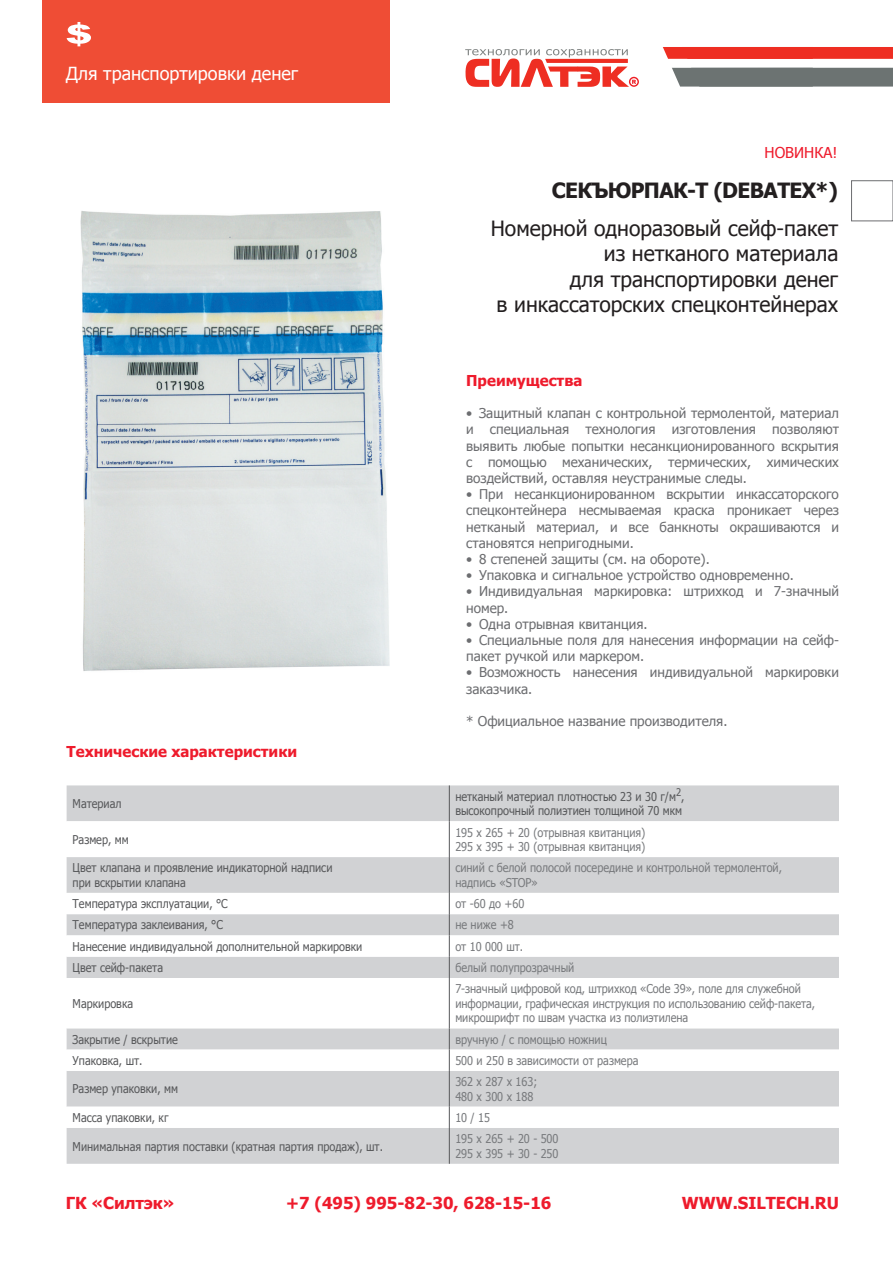
<style>
.page{position:relative;width:893px;height:1263px;background:#fff}
.page>*{position:absolute;margin:0;border:0;box-sizing:border-box;transform-origin:0 0}
.t1{font:21px "Tahoma";color:#231f20}
.t2{font:700 21px "Tahoma";letter-spacing:-.03em;color:#231f20}
.t3{font:18px "Tahoma";color:#fff}
.t4{font:700 16.5px "Tahoma";color:#ee1b2c}
.t5{font:700 15px "Tahoma";color:#ee1b2c}
.t6{font:15px "Tahoma";color:#ee1b2c}
.t7{font:13.5px/16.2px "Tahoma";color:#6c6d70}
.t8{font:12.15px/14.5px "Tahoma";color:#787a7d;scale:.9 1}
.t9{font:12.15px "Tahoma";color:#57585a;scale:.9 1}
</style>
<div class="page">
<svg style="left:465px;top:49px;width:174px;height:38px"></svg>
<div style="left:663px;top:47px;width:230px;height:12px;background:#ee2e22"></div>
<svg style="left:672px;top:68px;width:221px;height:19px;background:#707776"></svg>
<div style="left:851px;top:180px;width:42px;height:41px;border:1px solid #6c6d70"></div>
<div style="left:43px;top:0;width:347px;height:102px;background:#ef4d35"></div>
<svg style="left:67px;top:22px;width:24px;height:24px"></svg>
<img style="left:80px;top:211px;width:310px;height:460px">
<div style="left:67px;top:785px;width:772px;height:379px;background:#d1d2d4"></div>
<svg style="left:67px;top:821px;width:772px;height:36px"></svg>
<svg style="left:67px;top:893px;width:772px;height:178px"></svg>
<hr style="left:449px;top:785px;width:1px;height:36px;background:#57585a">
<hr style="left:449px;top:821px;width:1px;height:36px;background:#57585a">
<hr style="left:449px;top:857px;width:1px;height:36px;background:#57585a">
<svg style="left:449px;top:893px;width:1px;height:85px"></svg>
<hr style="left:449px;top:978px;width:1px;height:50px;background:#57585a">
<svg style="left:449px;top:1028px;width:1px;height:43px"></svg>
<hr style="left:449px;top:1071px;width:1px;height:36px;background:#57585a">
<hr style="left:449px;top:1128px;width:1px;height:36px;background:#57585a">
<svg style="left:67px;top:1107px;width:772px;height:21px"></svg>
<p class="t3" style="left:66px;top:61px;width:234px">Для транспортировки денег</p>
<p class="t5" style="left:67px;top:741px;width:232px">Технические характеристики</p>
<p class="t9" style="left:73px;top:795px;width:56px">Материал</p>
<p class="t9" style="left:73px;top:831px;width:64px">Размер, мм</p>
<p class="t9" style="left:73px;top:860px;width:290px">Цвет клапана и проявление индикаторной надписи</p>
<p class="t9" style="left:73px;top:874px;width:127px">при вскрытии клапана</p>
<p class="t6" style="left:765px;top:143px;width:74px">НОВИНКА!</p>
<p class="t2" style="left:552px;top:176px;width:288px">СЕКЪЮРПАК-Т (DEBATEX*)</p>
<p class="t1" style="left:491px;top:214px;width:349px">Номерной одноразовый сейф-пакет</p>
<p class="t1" style="left:604px;top:240px;width:236px">из нетканого материала</p>
<p class="t1" style="left:570px;top:265px;width:270px">для транспортировки денег</p>
<p class="t1" style="left:497px;top:290px;width:343px">в инкассаторских спецконтейнерах</p>
<p class="t5" style="left:466px;top:370px;width:118px">Преимущества</p>
<p class="t7" style="left:466px;top:404px;width:374px;text-align:justify">• Защитный клапан с контрольной термолентой, материал и специальная технология изготовления позволяют выявить любые попытки несанкционированного вскрытия с помощью механических, термических, химических воздействий, оставляя неустранимые следы.</p>
<p class="t7" style="left:466px;top:485px;width:374px;text-align:justify">• При несанкционированном вскрытии инкассаторского спецконтейнера несмываемая краска проникает через нетканый материал, и все банкноты окрашиваются и становятся непригодными.</p>
<p class="t7" style="left:466px;top:550px;width:245px">• 8 степеней защиты (см. на обороте).</p>
<p class="t7" style="left:466px;top:566px;width:329px">• Упаковка и сигнальное устройство одновременно.</p>
<p class="t7" style="left:466px;top:583px;width:374px">• Индивидуальная маркировка: штрихкод и 7-значный номер.</p>
<p class="t7" style="left:466px;top:615px;width:183px">• Одна отрывная квитанция.</p>
<p class="t7" style="left:466px;top:631px;width:374px">• Специальные поля для нанесения информации на сейф&shy;пакет ручкой или маркером.</p>
<p class="t7" style="left:466px;top:664px;width:374px">• Возможность нанесения индивидуальной маркировки заказчика.</p>
<p class="t7" style="left:466px;top:712px;width:263px">* Официальное название производителя.</p>
<p class="t9" style="left:455px;top:788px;width:256px">нетканый материал плотностью 23 и 30 г/м<sup>2</sup>,</p>
<p class="t9" style="left:455px;top:803px;width:254px">высокопрочный полиэтиен толщиной 70 мкм</p>
<p class="t8" style="left:455px;top:824px;width:213px">195 х 265 + 20 (отрывная квитанция)</p>
<p class="t8" style="left:455px;top:839px;width:213px">295 х 395 + 30 (отрывная квитанция)</p>
<p class="t8" style="left:455px;top:860px;width:364px">синий с белой полосой посередине и контрольной термолентой,</p>
<p class="t8" style="left:455px;top:874px;width:93px">надпись «STOP»</p>
<p class="t9" style="left:73px;top:895px;width:174px">Температура эксплуатации, °С</p>
<p class="t8" style="left:455px;top:896px;width:78px">от -60 до +60</p>
<p class="t9" style="left:73px;top:917px;width:169px">Температура заклеивания, °С</p>
<p class="t8" style="left:455px;top:917px;width:67px">не ниже +8</p>
<p class="t9" style="left:73px;top:938px;width:323px">Нанесение индивидуальной дополнительной маркировки</p>
<p class="t8" style="left:455px;top:938px;width:77px">от 10 000 шт.</p>
<p class="t9" style="left:73px;top:959px;width:102px">Цвет сейф-пакета</p>
<p class="t8" style="left:455px;top:960px;width:134px">белый полупрозрачный</p>
<p class="t9" style="left:73px;top:995px;width:69px">Маркировка</p>
<p class="t8" style="left:455px;top:981px;width:401px">7-значный цифровой код, штрихкод «Code 39», поле для служебной информации, графическая инструкция по использованию сейф-пакета, микрошрифт по швам участка из полиэтилена</p>
<p class="t9" style="left:73px;top:1031px;width:118px">Закрытие / вскрытие</p>
<p class="t8" style="left:455px;top:1031px;width:170px">вручную / с помощью ножниц</p>
<p class="t9" style="left:73px;top:1052px;width:79px">Упаковка, шт.</p>
<p class="t8" style="left:455px;top:1052px;width:205px">500 и 250 в зависимости от размера</p>
<p class="t9" style="left:73px;top:1081px;width:119px">Размер упаковки, мм</p>
<p class="t8" style="left:455px;top:1074px;width:92px">362 х 287 х 163;</p>
<p class="t8" style="left:455px;top:1088px;width:88px">480 х 300 х 188</p>
<p class="t9" style="left:73px;top:1109px;width:108px">Масса упаковки, кг</p>
<p class="t8" style="left:455px;top:1110px;width:40px">10 / 15</p>
<p class="t9" style="left:73px;top:1138px;width:346px">Минимальная партия поставки (кратная партия продаж), шт.</p>
<p class="t8" style="left:455px;top:1131px;width:116px">195 х 265 + 20 - 500</p>
<p class="t8" style="left:455px;top:1145px;width:116px">295 х 395 + 30 - 250</p>
<p class="t4" style="left:66px;top:1191px;width:110px">ГК «Силтэк»</p>
<p class="t4" style="left:286px;top:1191px;width:267px">+7 (495) 995-82-30, 628-15-16</p>
<p class="t4" style="left:682px;top:1191px;width:159px">WWW.SILTECH.RU</p>
</div>
